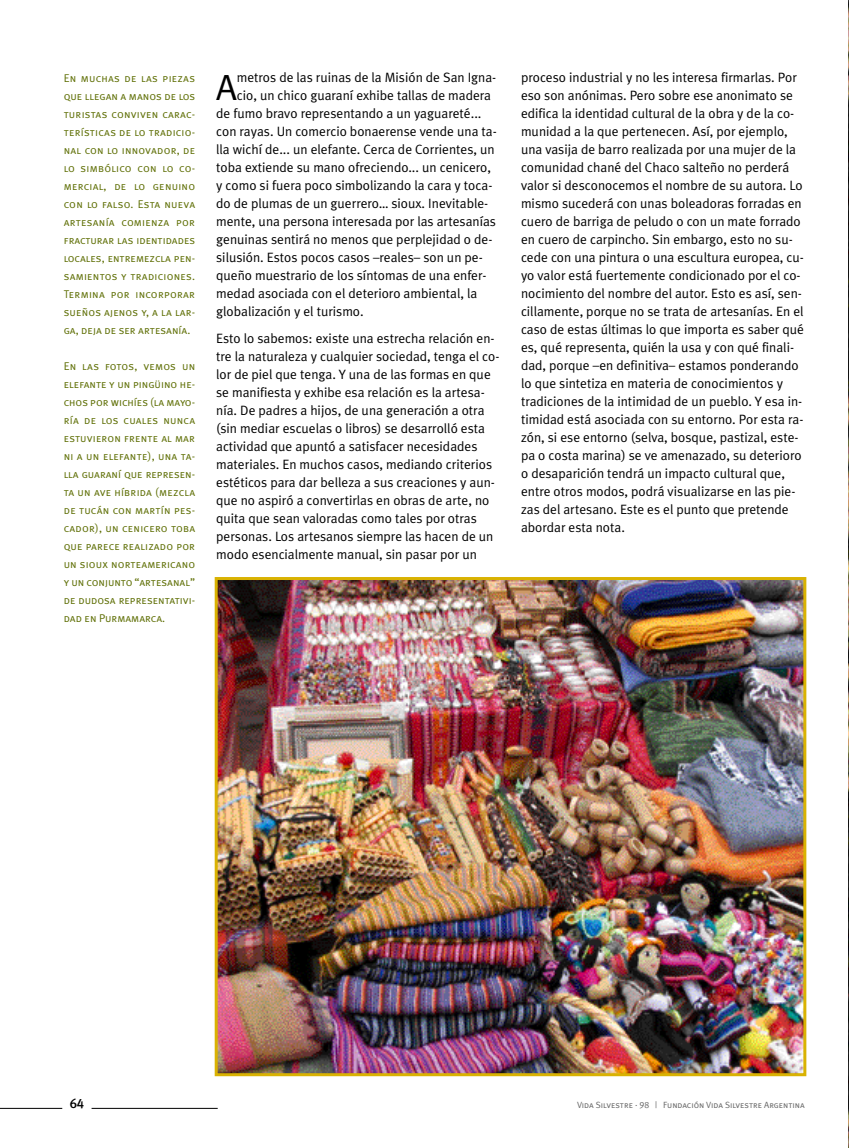
<style>
.page{position:relative;width:849px;height:1148px;background:#fff}
.page>*{position:absolute;margin:0;border:0;box-sizing:border-box;transform-origin:0 0}
.t1{font:36.45px "Meta Plus Normal";color:#000}
.t2{font:13.5px/18px "Meta Plus Normal";color:#000}
.t3{font:13.5px "Meta Plus Medium Caps";color:#000}
.t4{font:11.25px/18px "Meta Plus Normal Caps";color:#607007;text-align:justify}
.t5{font:9px "Meta Plus Normal Caps";color:#666}
</style>
<div class="page">
<img style="left:848px;top:0;width:1px;height:1147px">
<hr style="left:0;top:1108px;width:62px;height:1px;background:#000">
<hr style="left:92px;top:1108px;width:126px;height:1px;background:#000">
<img style="left:219px;top:581px;width:583px;height:491px">
<div style="left:215px;top:577px;width:591px;height:499px;border:3px solid #d9b202"></div>
<p class="t4" style="left:64px;top:69px;width:133px">En muchas de las piezas que llegan a manos de los turistas conviven carac&shy;terísticas de lo tradicio&shy;nal con lo innovador, de lo simbólico con lo co&shy;mercial, de lo genuino con lo falso. Esta nueva artesanía comienza por fracturar las identidades locales, entremezcla pen&shy;samientos y tradiciones.<br>Termina por incorporar sueños ajenos y, a la lar&shy;ga, deja de ser artesanía.</p>
<p class="t4" style="left:64px;top:357px;width:133px">En las fotos, vemos un elefante y un pingüino he&shy;chos por wichíes (la mayo&shy;ría de los cuales nunca estuvieron frente al mar ni a un elefante), una ta&shy;lla guaraní que represen&shy;ta un ave híbrida (mezcla de tucán con martín pes&shy;cador), un cenicero toba que parece realizado por un sioux norteamericano y un conjunto “artesanal” de dudosa representativi&shy;dad en Purmamarca.</p>
<h1 class="t1" style="left:216px;top:74px;width:22px">A</h1>
<p class="t2" style="left:237px;top:69px;width:261px">metros de las ruinas de la Misión de San Igna-</p>
<p class="t2" style="left:237px;top:87px;width:256px">cio, un chico guaraní exhibe tallas de madera</p>
<p class="t2" style="left:216px;top:105px;width:267px">de fumo bravo representando a un yaguareté...</p>
<p class="t2" style="left:216px;top:123px;width:282px">con rayas. Un comercio bonaerense vende una ta-</p>
<p class="t2" style="left:216px;top:141px;width:280px">lla wichí de... un elefante. Cerca de Corrientes, un</p>
<p class="t2" style="left:216px;top:159px;width:276px">toba extiende su mano ofreciendo... un cenicero,</p>
<p class="t2" style="left:216px;top:177px;width:278px">y como si fuera poco simbolizando la cara y toca-</p>
<p class="t2" style="left:216px;top:195px;width:274px">do de plumas de un guerrero… sioux. Inevitable-</p>
<p class="t2" style="left:216px;top:213px;width:281px">mente, una persona interesada por las artesanías</p>
<p class="t2" style="left:216px;top:231px;width:278px">genuinas sentirá no menos que perplejidad o de-</p>
<p class="t2" style="left:216px;top:249px;width:268px">silusión. Estos pocos casos –reales– son un pe-</p>
<p class="t2" style="left:216px;top:267px;width:272px">queño muestrario de los síntomas de una enfer-</p>
<p class="t2" style="left:216px;top:285px;width:263px">medad asociada con el deterioro ambiental, la</p>
<p class="t2" style="left:216px;top:303px;width:149px">globalización y el turismo.</p>
<p class="t2" style="left:216px;top:330px;width:285px">Esto lo sabemos: existe una estrecha relación en&shy;tre la naturaleza y cualquier sociedad, tenga el co&shy;lor de piel que tenga. Y una de las formas en que se manifiesta y exhibe esa relación es la artesa&shy;nía. De padres a hijos, de una generación a otra (sin mediar escuelas o libros) se desarrolló esta actividad que apuntó a satisfacer necesidades materiales. En muchos casos, mediando criterios estéticos para dar belleza a sus creaciones y aun&shy;que no aspiró a convertirlas en obras de arte, no quita que sean valoradas como tales por otras personas. Los artesanos siempre las hacen de un modo esencialmente manual, sin pasar por un</p>
<p class="t2" style="left:521px;top:69px;width:284px">proceso industrial y no les interesa firmarlas. Por eso son anónimas. Pero sobre ese anonimato se edifica la identidad cultural de la obra y de la co&shy;munidad a la que pertenecen. Así, por ejemplo, una vasija de barro realizada por una mujer de la comunidad chané del Chaco salteño no perderá valor si desconocemos el nombre de su autora. Lo mismo sucederá con unas boleadoras forradas en cuero de barriga de peludo o con un mate forrado en cuero de carpincho. Sin embargo, esto no su&shy;cede con una pintura o una escultura europea, cu&shy;yo valor está fuertemente condicionado por el co&shy;nocimiento del nombre del autor. Esto es así, sen&shy;cillamente, porque no se trata de artesanías. En el caso de estas últimas lo que importa es saber qué es, qué representa, quién la usa y con qué finali&shy;dad, porque –en definitiva– estamos ponderando lo que sintetiza en materia de conocimientos y tradiciones de la intimidad de un pueblo. Y esa in&shy;timidad está asociada con su entorno. Por esta ra&shy;zón, si ese entorno (selva, bosque, pastizal, este&shy;pa o costa marina) se ve amenazado, su deterioro o desaparición tendrá un impacto cultural que, entre otros modos, podrá visualizarse en las pie&shy;zas del artesano. Este es el punto que pretende abordar esta nota.</p>
<p class="t3" style="left:70px;top:1095px;width:16px">64</p>
<p class="t5" style="left:577px;top:1099px;width:229px">Vida Silvestre · 98 | Fundación Vida Silvestre Argentina</p>
</div>
